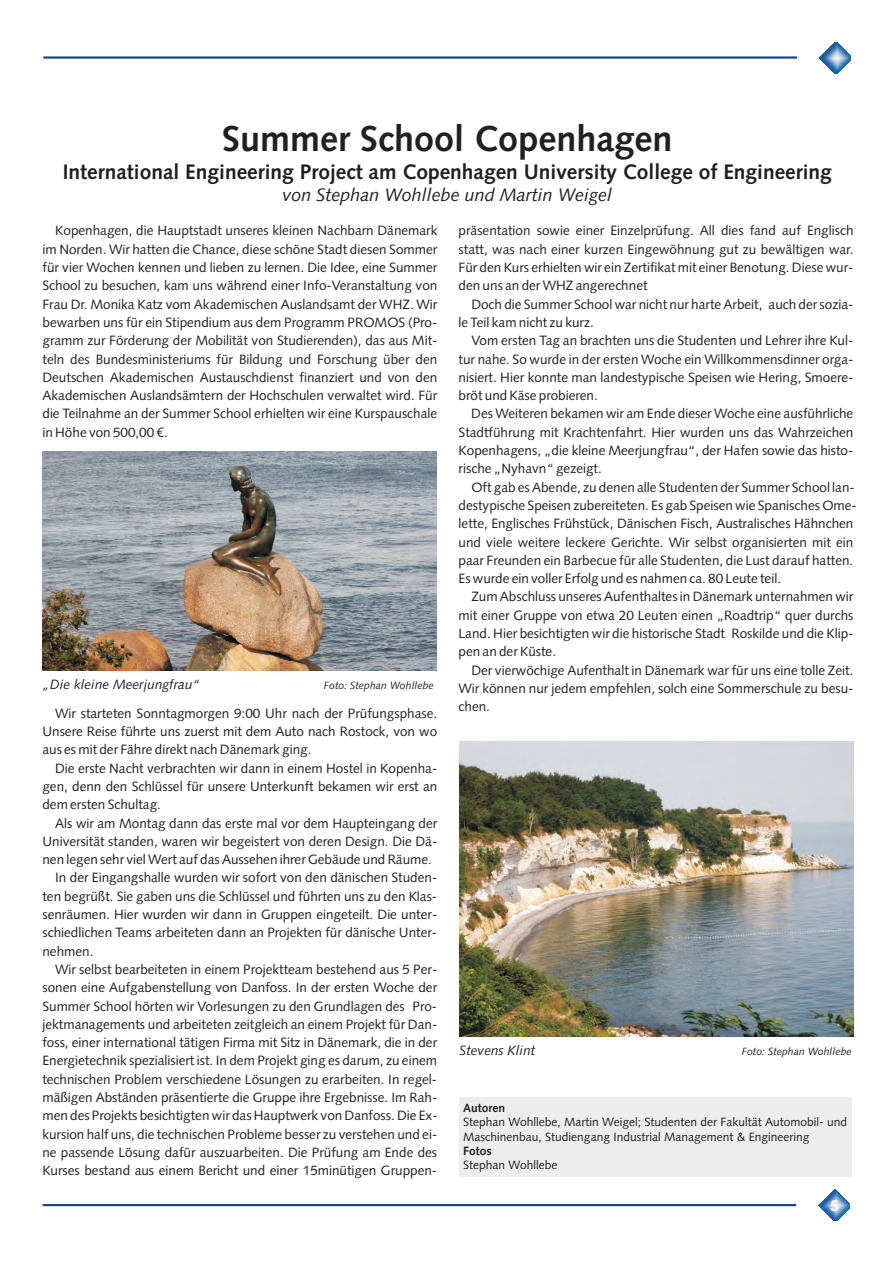
<style>
.page{position:relative;width:893px;height:1263px;background:#fff}
.page>*{position:absolute;margin:0;border:0;box-sizing:border-box;transform-origin:0 0}
.t1{font:700 36px "Syntax";color:#231f20}
.t2{font:700 21px "Syntax";color:#231f20}
.t3{font:italic 18px "Syntax";color:#231f20}
.t4{font:700 15px "Arial";color:#fff}
.t5{font:13.5px/18.3px "Syntax";color:#231f20;text-align:justify}
.t6{font:italic 13.5px "Syntax";color:#231f20}
.t7{font:12px/14.2px "Syntax";color:#231f20}
.t8{font:700 12px "Syntax";color:#231f20}
.t9{font:italic 10.5px "Syntax";color:#231f20}
</style>
<div class="page">
<img style="left:818px;top:1189px;width:32px;height:32px">
<hr style="left:43px;top:1204px;width:753px;height:2px;background:#153c8d">
<img style="left:819px;top:42px;width:32px;height:31px">
<hr style="left:43px;top:56px;width:754px;height:3px;background:#153c8d">
<div style="left:460px;top:1098px;width:392px;height:79px;background:#ecedec"></div>
<img style="left:459px;top:741px;width:394px;height:296px">
<img style="left:42px;top:451px;width:395px;height:220px">
<h1 class="t1" style="left:222px;top:124px;width:452px">Summer School Copenhagen</h1>
<h2 class="t2" style="left:63px;top:163px;width:771px">International Engineering Project am Copenhagen University College of Engineering</h2>
<h3 class="t3" style="left:282px;top:187px;width:331px">von Stephan Wohllebe und Martin Weigel</h3>
<p class="t5" style="left:55px;top:223px;width:384px">Kopenhagen, die Hauptstadt unseres kleinen Nachbarn Dänemark</p>
<p class="t5" style="left:459px;top:223px;width:396px">präsentation sowie einer Einzelprüfung. All dies fand auf Englisch</p>
<p class="t5" style="left:43px;top:241px;width:396px">im Norden. Wir hatten die Chance, diese schöne Stadt diesen Sommer</p>
<p class="t5" style="left:459px;top:241px;width:396px">statt, was nach einer kurzen Eingewöhnung gut zu bewältigen war.</p>
<p class="t5" style="left:43px;top:260px;width:396px">für vier Wochen kennen und lieben zu lernen. Die Idee, eine Summer</p>
<p class="t5" style="left:459px;top:260px;width:396px">Für den Kurs erhielten wir ein Zertifikat mit einer Benotung. Diese wur-</p>
<p class="t5" style="left:43px;top:278px;width:396px">School zu besuchen, kam uns während einer Info-Veranstaltung von</p>
<p class="t5" style="left:459px;top:278px;width:190px">den uns an der WHZ angerechnet</p>
<p class="t5" style="left:43px;top:296px;width:396px">Frau Dr. Monika Katz vom Akademischen Auslandsamt der WHZ. Wir</p>
<p class="t5" style="left:471px;top:296px;width:384px">Doch die Summer School war nicht nur harte Arbeit, auch der sozia-</p>
<p class="t5" style="left:43px;top:314px;width:396px">bewarben uns für ein Stipendium aus dem Programm PROMOS (Pro-</p>
<p class="t5" style="left:459px;top:314px;width:137px">le Teil kam nicht zu kurz.</p>
<p class="t5" style="left:43px;top:333px;width:396px">gramm zur Förderung der Mobilität von Studierenden), das aus Mit-</p>
<p class="t5" style="left:471px;top:333px;width:383px">Vom ersten Tag an brachten uns die Studenten und Lehrer ihre Kul-</p>
<p class="t5" style="left:43px;top:351px;width:396px">teln des Bundesministeriums für Bildung und Forschung über den</p>
<p class="t5" style="left:459px;top:351px;width:396px">tur nahe. So wurde in der ersten Woche ein Willkommensdinner orga-</p>
<p class="t5" style="left:42px;top:369px;width:396px">Deutschen Akademischen Austauschdienst finanziert und von den</p>
<p class="t5" style="left:459px;top:369px;width:396px">nisiert. Hier konnte man landestypische Speisen wie Hering, Smoere-</p>
<p class="t5" style="left:42px;top:388px;width:396px">Akademischen Auslandsämtern der Hochschulen verwaltet wird. Für</p>
<p class="t5" style="left:459px;top:388px;width:141px">bröt und Käse probieren.</p>
<p class="t5" style="left:42px;top:406px;width:396px">die Teilnahme an der Summer School erhielten wir eine Kurspauschale</p>
<p class="t5" style="left:471px;top:406px;width:384px">Des Weiteren bekamen wir am Ende dieser Woche eine ausführliche</p>
<p class="t5" style="left:42px;top:424px;width:127px">in Höhe von 500,00 €.</p>
<p class="t5" style="left:459px;top:424px;width:396px">Stadtführung mit Krachtenfahrt. Hier wurden uns das Wahrzeichen Kopenhagens, „die kleine Meerjungfrau“, der Hafen sowie das histo&shy;rische „Nyhavn“ gezeigt.</p>
<p class="t5" style="left:459px;top:479px;width:400px;text-align:left;text-indent:13px">Oft gab es Abende, zu denen alle Studenten der Summer School lan&shy;destypische Speisen zubereiteten. Es gab Speisen wie Spanisches Ome&shy;lette, Englisches Frühstück, Dänischen Fisch, Australisches Hähnchen und viele weitere leckere Gerichte. Wir selbst organisierten mit ein paar Freunden ein Barbecue für alle Studenten, die Lust darauf hatten.<br>Es wurde ein voller Erfolg und es nahmen ca. 80 Leute teil.</p>
<p class="t5" style="left:459px;top:589px;width:396px;text-indent:13px">Zum Abschluss unseres Aufenthaltes in Dänemark unternahmen wir mit einer Gruppe von etwa 20 Leuten einen „Roadtrip“ quer durchs Land. Hier besichtigten wir die historische Stadt Roskilde und die Klip&shy;pen an der Küste.</p>
<p class="t5" style="left:459px;top:662px;width:396px;text-align:right">Der vierwöchige Aufenthalt in Dänemark war für uns eine tolle Zeit.<br>Wir können nur jedem empfehlen, solch eine Sommerschule zu besu-</p>
<p class="t5" style="left:55px;top:705px;width:383px">Wir starteten Sonntagmorgen 9:00 Uhr nach der Prüfungsphase.</p>
<p class="t6" style="left:43px;top:678px;width:159px">„Die kleine Meerjungfrau“</p>
<p class="t9" style="left:324px;top:681px;width:111px">Foto: Stephan Wohllebe</p>
<p class="t5" style="left:459px;top:699px;width:33px">chen.</p>
<p class="t5" style="left:42px;top:723px;width:396px">Unsere Reise führte uns zuerst mit dem Auto nach Rostock, von wo aus es mit der Fähre direkt nach Dänemark ging.</p>
<p class="t5" style="left:42px;top:760px;width:396px;text-indent:13px">Die erste Nacht verbrachten wir dann in einem Hostel in Kopenha&shy;gen, denn den Schlüssel für unsere Unterkunft bekamen wir erst an dem ersten Schultag.</p>
<p class="t5" style="left:55px;top:815px;width:384px">Als wir am Montag dann das erste mal vor dem Haupteingang der</p>
<p class="t5" style="left:42px;top:833px;width:396px">Universität standen, waren wir begeistert von deren Design. Die Dä-</p>
<p class="t5" style="left:42px;top:851px;width:391px">nen legen sehr viel Wert auf das Aussehen ihrer Gebäude und Räume.</p>
<p class="t5" style="left:55px;top:870px;width:384px">In der Eingangshalle wurden wir sofort von den dänischen Studen-</p>
<p class="t5" style="left:42px;top:888px;width:396px">ten begrüßt. Sie gaben uns die Schlüssel und führten uns zu den Klas-</p>
<p class="t5" style="left:42px;top:906px;width:396px">senräumen. Hier wurden wir dann in Gruppen eingeteilt. Die unter-</p>
<p class="t5" style="left:42px;top:925px;width:396px">schiedlichen Teams arbeiteten dann an Projekten für dänische Unter-</p>
<p class="t5" style="left:42px;top:943px;width:53px">nehmen.</p>
<p class="t5" style="left:55px;top:961px;width:384px">Wir selbst bearbeiteten in einem Projektteam bestehend aus 5 Per-</p>
<p class="t5" style="left:42px;top:980px;width:396px">sonen eine Aufgabenstellung von Danfoss. In der ersten Woche der</p>
<p class="t5" style="left:42px;top:998px;width:396px">Summer School hörten wir Vorlesungen zu den Grundlagen des Pro-</p>
<p class="t5" style="left:42px;top:1016px;width:396px">jektmanagements und arbeiteten zeitgleich an einem Projekt für Dan-</p>
<p class="t5" style="left:42px;top:1034px;width:396px">foss, einer international tätigen Firma mit Sitz in Dänemark, die in der</p>
<p class="t5" style="left:42px;top:1053px;width:396px">Energietechnik spezialisiert ist. In dem Projekt ging es darum, zu einem</p>
<p class="t5" style="left:42px;top:1071px;width:396px">technischen Problem verschiedene Lösungen zu erarbeiten. In regel-</p>
<p class="t5" style="left:42px;top:1089px;width:396px">mäßigen Abständen präsentierte die Gruppe ihre Ergebnisse. Im Rah-</p>
<p class="t5" style="left:42px;top:1108px;width:397px">men des Projekts besichtigten wir das Hauptwerk von Danfoss. Die Ex-</p>
<p class="t5" style="left:42px;top:1126px;width:396px">kursion half uns, die technischen Probleme besser zu verstehen und ei-</p>
<p class="t5" style="left:42px;top:1144px;width:396px">ne passende Lösung dafür auszuarbeiten. Die Prüfung am Ende des</p>
<p class="t5" style="left:42px;top:1163px;width:396px">Kurses bestand aus einem Bericht und einer 15minütigen Gruppen-</p>
<p class="t6" style="left:460px;top:1044px;width:77px">Stevens Klint</p>
<p class="t9" style="left:742px;top:1047px;width:111px">Foto: Stephan Wohllebe</p>
<p class="t8" style="left:463px;top:1103px;width:44px">Autoren</p>
<p class="t7" style="left:463px;top:1116px;width:385px">Stephan Wohllebe, Martin Weigel; Studenten der Fakultät Automobil- und<br>Maschinenbau, Studiengang Industrial Management &amp; Engineering</p>
<p class="t8" style="left:463px;top:1146px;width:30px">Fotos</p>
<p class="t7" style="left:463px;top:1159px;width:96px">Stephan Wohllebe</p>
<p class="t4" style="left:830px;top:1199px;width:10px">5</p>
</div>
